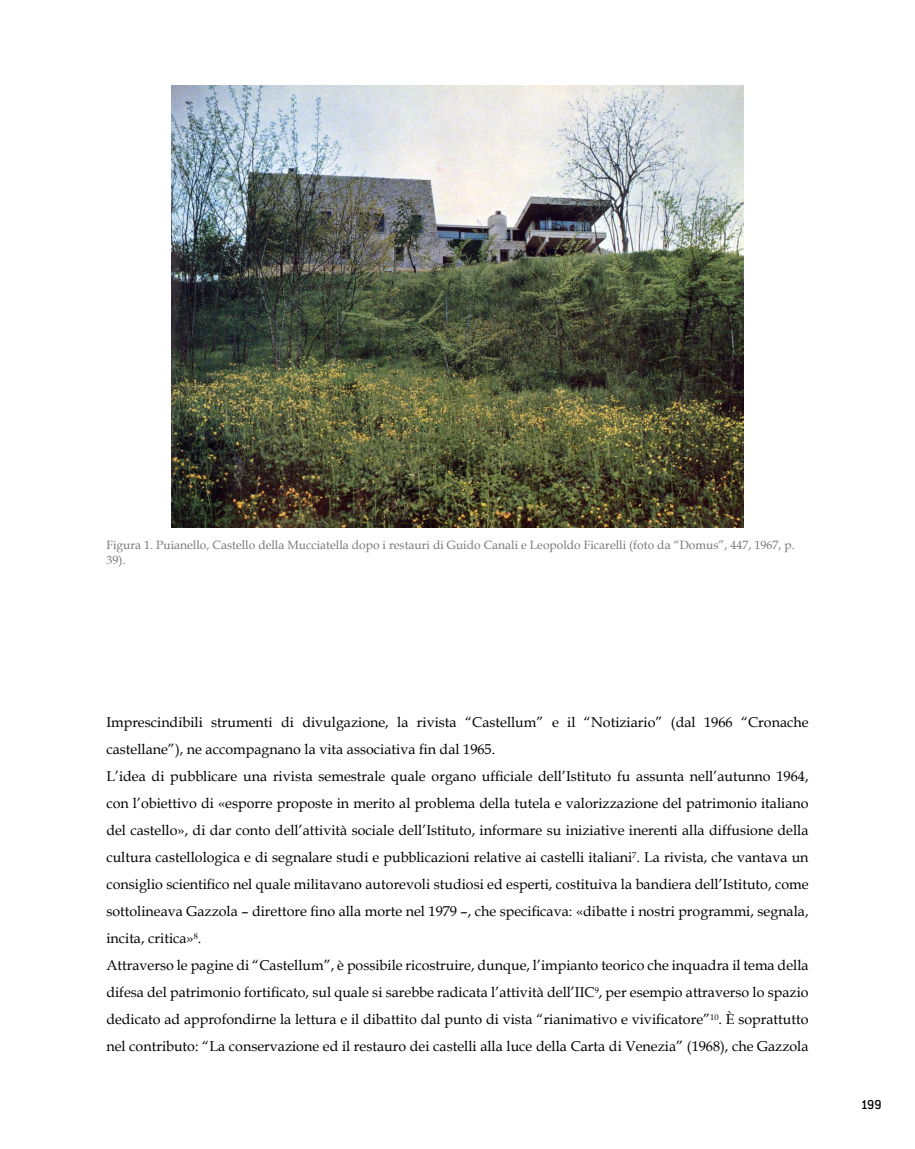
<style>
.page{position:relative;width:915px;height:1149px;background:#fff}
.page>*{position:absolute;margin:0;border:0;box-sizing:border-box;transform-origin:0 0}
.t1{font:14.25px/27px "Book Antiqua";color:#000}
.t2{font:500 14.25px "Conduit ITC";color:#000}
.t3{font:12px/14.4px "Book Antiqua";color:#787878}
</style>
<div class="page">
<img style="left:171px;top:85px;width:572px;height:442px">
<p class="t3" style="left:106px;top:537px;width:689px">Figura 1. Puianello, Castello della Mucciatella dopo i restauri di Guido Canali e Leopoldo Ficarelli (foto da “Domus”, 447, 1967, p.<br>39).</p>
<p class="t1" style="left:106px;top:708px;width:703px">Imprescindibili strumenti di divulgazione, la rivista “Castellum” e il “Notiziario” (dal 1966 “Cronache castellane”), ne accompagnano la vita associativa fin dal 1965.<br>L’idea di pubblicare una rivista semestrale quale organo ufficiale dell’Istituto fu assunta nell’autunno 1964, con l’obiettivo di «esporre proposte in merito al problema della tutela e valorizzazione del patrimonio italiano del castello», di dar conto dell’attività sociale dell’Istituto, informare su iniziative inerenti alla diffusione della cultura castellologica e di segnalare studi e pubblicazioni relative ai castelli italiani<sup>7</sup>. La rivista, che vantava un consiglio scientifico nel quale militavano autorevoli studiosi ed esperti, costituiva la bandiera dell’Istituto, come sottolineava Gazzola – direttore fino alla morte nel 1979 –, che specificava: «dibatte i nostri programmi, segnala, incita, critica»<sup>8</sup>.<br>Attraverso le pagine di “Castellum”, è possibile ricostruire, dunque, l’impianto teorico che inquadra il tema della difesa del patrimonio fortificato, sul quale si sarebbe radicata l’attività dell’IIC<sup>9</sup>, per esempio attraverso lo spazio dedicato ad approfondirne la lettura e il dibattito dal punto di vista “rianimativo e vivificatore”<sup>10</sup>. È soprattutto nel contributo: “La conservazione ed il restauro dei castelli alla luce della Carta di Venezia” (1968), che Gazzola</p>
<p class="t2" style="left:860px;top:1095px;width:22px">199</p>
</div>
